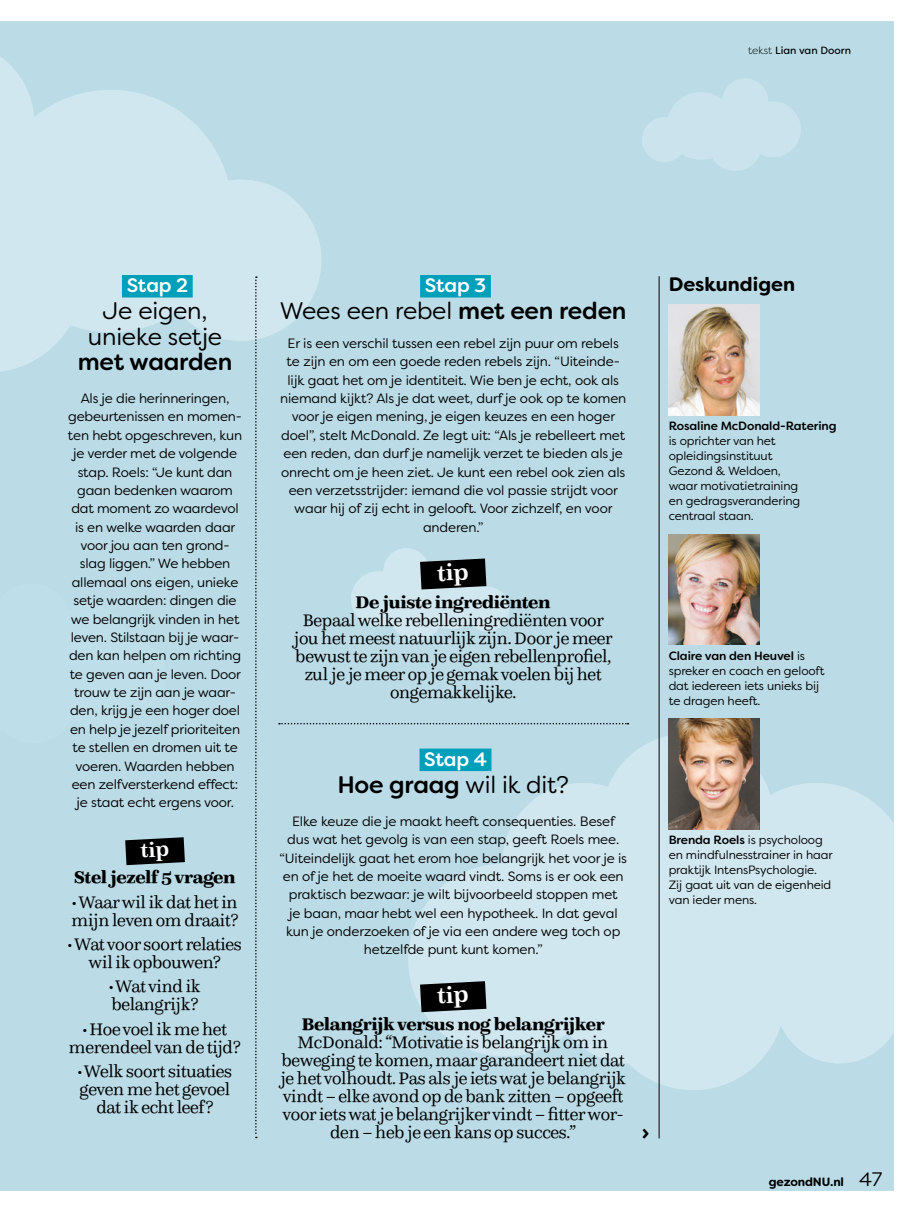
<style>
.page{position:relative;width:915px;height:1212px;background:#fff}
.page>*{position:absolute;margin:0;border:0;box-sizing:border-box;transform-origin:0 0}
.t1{font:24px/25.5px "Filson Soft";letter-spacing:-.01em;color:#000;text-align:center}
.t2{font:500 24px "Filson Soft";letter-spacing:-.01em;color:#000}
.t3{font:700 21px "Filson Soft";color:#000}
.t4{font:500 19.5px "Filson Soft";letter-spacing:-.01em;color:#fff}
.t5{font:700 19.5px "Filson Soft";color:#000}
.t6{font:300 18px/18px "Quixo OT";letter-spacing:-.015em;color:#000;text-align:center}
.t7{font:700 18px "Quixo OT";letter-spacing:-.015em;color:#000}
.t8{font:13.5px/18.3px "Filson Soft";letter-spacing:-.01em;color:#000;text-align:center}
.t9{font:12px/15px "Filson Soft";letter-spacing:-.01em;color:#000}
.t10{font:500 12px "Filson Soft";letter-spacing:-.01em;color:#000}
.t11{font:700 12px "Filson Soft";letter-spacing:-.015em;color:#000}
.t12{font:10.5px "Filson Soft";color:#000}
.s1{font-weight:300}
.s2{font-weight:500}
.s3{font-weight:400;font-size:19.5px}
</style>
<div class="page">
<div style="left:0;top:21px;width:893px;height:1170px;background:#bbdce7"></div>
<svg style="left:0;top:45px;width:321px;height:327px;background:#c8e2eb"></svg>
<svg style="left:408px;top:733px;width:485px;height:357px;background:#cae3ec"></svg>
<div style="left:0;top:584px;width:166px;height:159px;background:#bedee9"></div>
<svg style="left:641px;top:78px;width:159px;height:93px;background:#c4e0ea"></svg>
<hr style="left:658px;top:276px;width:1px;height:862px;background:#000">
<img style="left:668px;top:305px;width:91px;height:110px">
<img style="left:668px;top:534px;width:91px;height:110px">
<img style="left:668px;top:719px;width:91px;height:110px">
<svg style="left:255px;top:276px;width:2px;height:862px;background:#89a1a9"></svg>
<div style="left:419px;top:748px;width:72px;height:23px;background:#009fba"></div>
<div style="left:420px;top:275px;width:70px;height:22px;background:#009fba"></div>
<div style="left:122px;top:275px;width:71px;height:22px;background:#009fba"></div>
<svg style="left:279px;top:723px;width:349px;height:1px"></svg>
<svg style="left:420px;top:981px;width:66px;height:31px;background:#191c1d"></svg>
<svg style="left:351px;top:548px;width:158px;height:92px;background:#b0c6ce"></svg>
<svg style="left:125px;top:837px;width:60px;height:28px;background:#181d1e"></svg>
<p class="t12" style="left:747px;top:43px;width:104px"><span class="s1">tekst</span> Lian van Doorn</p>
<h3 class="t4" style="left:127px;top:273px;width:63px">Stap 2</h3>
<h1 class="t1" style="left:88px;top:298px;width:136px">Je eigen, unieke setje</h1>
<h1 class="t2" style="left:78px;top:346px;width:156px">met waarden</h1>
<p class="t8" style="left:68px;top:389px;width:176px">Als je die herinneringen, gebeurtenissen en momen&shy;ten hebt opgeschreven, kun je verder met de volgende stap. Roels: “Je kunt dan gaan bedenken waarom dat moment zo waardevol is en welke waarden daar voor jou aan ten grond&shy;slag liggen.” We hebben allemaal ons eigen, unieke setje waarden: dingen die we belangrijk vinden in het leven. Stilstaan bij je waar&shy;den kan helpen om richting te geven aan je leven. Door trouw te zijn aan je waar&shy;den, krijg je een hoger doel en help je jezelf prioriteiten te stellen en dromen uit te voeren. Waarden hebben een zelfversterkend effect: je staat echt ergens voor.</p>
<h3 class="t7" style="left:74px;top:865px;width:163px">Stel jezelf 5 vragen</h3>
<h3 class="t6" style="left:71px;top:892px;width:168px;text-align:left">• Waar wil ik dat het in mijn leven om draait?</h3>
<h3 class="t6" style="left:68px;top:935px;width:175px">• Wat voor soort relaties wil ik opbouwen?</h3>
<h3 class="t6" style="left:109px;top:977px;width:93px;text-align:left">• Wat vind ik belangrijk?</h3>
<h3 class="t6" style="left:69px;top:1019px;width:174px">• Hoe voel ik me het merendeel van de tijd?</h3>
<h3 class="t6" style="left:78px;top:1062px;width:155px">• Welk soort situaties geven me het gevoel dat ik echt leef?</h3>
<h3 class="t4" style="left:424px;top:273px;width:63px">Stap 3</h3>
<h1 class="t1" style="left:280px;top:298px;width:348px">Wees een rebel <span class="s2">met een reden</span></h1>
<p class="t8" style="left:280px;top:334px;width:348px">Er is een verschil tussen een rebel zijn puur om rebels te zijn en om een goede reden rebels zijn. “Uiteinde&shy;lijk gaat het om je identiteit. Wie ben je echt, ook als niemand kijkt? Als je dat weet, durf je ook op te komen voor je eigen mening, je eigen keuzes en een hoger doel”, stelt McDonald. Ze legt uit: “Als je rebelleert met een reden, dan durf je namelijk verzet te bieden als je onrecht om je heen ziet. Je kunt een rebel ook zien als een verzetsstrijder: iemand die vol passie strijdt voor waar hij of zij echt in gelooft. Voor zichzelf, en voor anderen.”</p>
<h3 class="t5" style="left:668px;top:271px;width:128px">Deskundigen</h3>
<p class="t10" style="left:668px;top:418px;width:169px">Rosaline McDonald-Ratering</p>
<p class="t9" style="left:668px;top:433px;width:133px">is oprichter van het opleidingsinstituut<br>Gezond &amp; Weldoen, waar motivatietraining en gedragsverandering centraal staan.</p>
<h3 class="t7" style="left:355px;top:589px;width:197px">De juiste ingrediënten</h3>
<h3 class="t6" style="left:294px;top:610px;width:320px">Bepaal welke rebelleningrediënten voor jou het meest natuurlijk zijn. Door je meer bewust te zijn van je eigen rebellenprofiel, zul je je meer op je gemak voelen bij het ongemakkelijke.</h3>
<h3 class="t4" style="left:424px;top:746px;width:64px">Stap 4</h3>
<h1 class="t1" style="left:337px;top:771px;width:233px"><span class="s2">Hoe graag</span> wil ik dit?</h1>
<p class="t8" style="left:279px;top:812px;width:349px">Elke keuze die je maakt heeft consequenties. Besef dus wat het gevolg is van een stap, geeft Roels mee. “Uiteindelijk gaat het erom hoe belangrijk het voor je is en of je het de moeite waard vindt. Soms is er ook een praktisch bezwaar: je wilt bijvoorbeeld stoppen met<br>je baan, maar hebt wel een hypotheek. In dat geval kun je onderzoeken of je via een andere weg toch op hetzelfde punt kunt komen.”</p>
<p class="t9" style="left:668px;top:648px;width:157px"><span class="s2">Claire van den Heuvel</span> is spreker en coach en gelooft dat iedereen iets unieks bij te dragen heeft.</p>
<p class="t9" style="left:668px;top:832px;width:165px"><span class="s2">Brenda Roels</span> is psycholoog en mindfulnesstrainer in haar praktijk IntensPsychologie.<br>Zij gaat uit van de eigenheid van ieder mens.</p>
<h3 class="t7" style="left:302px;top:1012px;width:304px">Belangrijk versus nog belangrijker</h3>
<p class="t6" style="left:280px;top:1033px;width:347px">McDonald: “Motivatie is belangrijk om in beweging te komen, maar garandeert niet dat je het volhoudt. Pas als je iets wat je belangrijk vindt – elke avond op de bank zitten – opgeeft voor iets wat je belangrijker vindt – fitter wor&shy;den – heb je een kans op succes.”</p>
<h2 class="t3" style="left:641px;top:1119px;width:9px">›</h2>
<p class="t11" style="left:768px;top:1174px;width:115px">gezondNU.nl <span class="s3">47</span></p>
</div>
